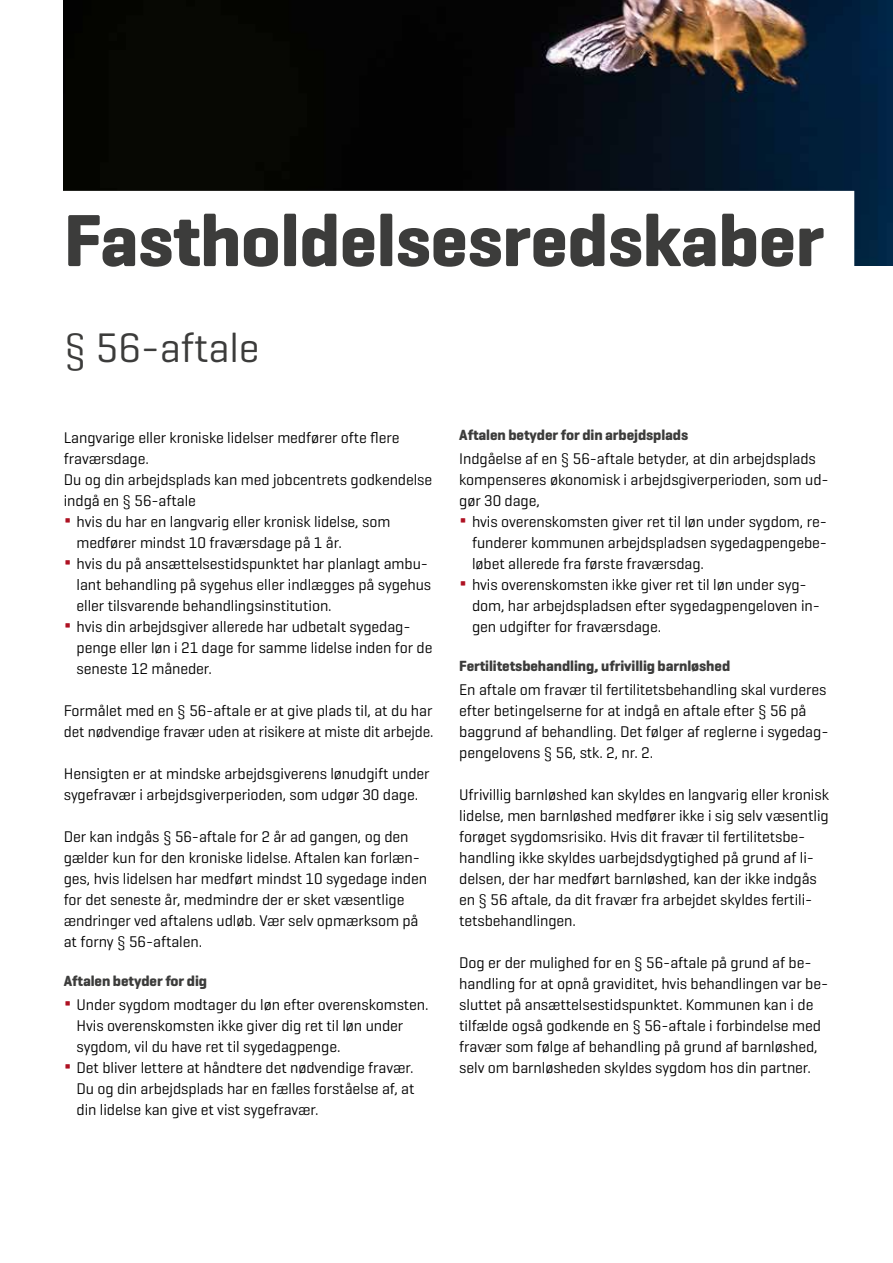
<style>
.page{position:relative;width:893px;height:1263px;background:#fff}
.page>*{position:absolute;margin:0;border:0;box-sizing:border-box;transform-origin:0 0}
.t1{font:700 75px "Geogrotesque";letter-spacing:-.005em;color:#3c3c3b}
.t2{font:42px "Geogrotesque";letter-spacing:-.005em;color:#3c3c3b}
.t3{font:15.75px/21px "Geogrotesque";letter-spacing:-.005em;color:#000}
.t4{font:700 15px "Geogrotesque";letter-spacing:-.005em;color:#3c3c3b}
.s1{font-size:21px;color:#ae1122}
</style>
<div class="page">
<img style="left:64px;top:0;width:829px;height:266px">
<div style="left:0;top:191px;width:854px;height:105px;background:#fff"></div>
<h1 class="t1" style="left:64px;top:194px;width:762px">Fastholdelsesredskaber</h1>
<h2 class="t2" style="left:64px;top:322px;width:197px">§ 56-aftale</h2>
<p class="t3" style="left:64px;top:427px;width:337px">Langvarige eller kroniske lidelser medfører ofte flere</p>
<p class="t3" style="left:64px;top:448px;width:87px">fraværsdage.</p>
<p class="t3" style="left:64px;top:469px;width:370px">Du og din arbejdsplads kan med jobcentrets godkendelse</p>
<p class="t3" style="left:64px;top:490px;width:134px">indgå en § 56-aftale</p>
<p class="t3" style="left:64px;top:511px;width:328px"><span class="s1">∆</span> hvis du har en langvarig eller kronisk lidelse, som</p>
<p class="t3" style="left:77px;top:532px;width:267px">medfører mindst 10 fraværsdage på 1 år.</p>
<p class="t3" style="left:64px;top:553px;width:366px"><span class="s1">∆</span> hvis du på ansættelsestidspunktet har planlagt ambu-</p>
<p class="t3" style="left:77px;top:574px;width:356px">lant behandling på sygehus eller indlægges på sygehus</p>
<p class="t3" style="left:77px;top:595px;width:257px">eller tilsvarende behandlingsinstitution.</p>
<p class="t3" style="left:64px;top:616px;width:348px"><span class="s1">∆</span> hvis din arbejdsgiver allerede har udbetalt sygedag-</p>
<p class="t3" style="left:77px;top:637px;width:357px">penge eller løn i 21 dage for samme lidelse inden for de</p>
<p class="t3" style="left:77px;top:658px;width:137px">seneste 12 måneder.</p>
<p class="t3" style="left:64px;top:700px;width:371px">Formålet med en § 56-aftale er at give plads til, at du har det nødvendige fravær uden at risikere at miste dit arbejde.</p>
<p class="t3" style="left:64px;top:763px;width:367px">Hensigten er at mindske arbejdsgiverens lønudgift under sygefravær i arbejdsgiverperioden, som udgør 30 dage.</p>
<p class="t3" style="left:64px;top:826px;width:365px">Der kan indgås § 56-aftale for 2 år ad gangen, og den gælder kun for den kroniske lidelse. Aftalen kan forlæn&shy;ges, hvis lidelsen har medført mindst 10 sygedage inden for det seneste år, medmindre der er sket væsentlige ændringer ved aftalens udløb. Vær selv opmærksom på at forny § 56-aftalen.</p>
<p class="t4" style="left:64px;top:972px;width:145px">Aftalen betyder for dig</p>
<p class="t3" style="left:64px;top:994px;width:366px"><span class="s1">∆</span> Under sygdom modtager du løn efter overenskomsten.</p>
<p class="t3" style="left:77px;top:1015px;width:328px">Hvis overenskomsten ikke giver dig ret til løn under</p>
<p class="t3" style="left:77px;top:1036px;width:265px">sygdom, vil du have ret til sygedagpenge.</p>
<p class="t3" style="left:64px;top:1057px;width:351px"><span class="s1">∆</span> Det bliver lettere at håndtere det nødvendige fravær.</p>
<p class="t3" style="left:77px;top:1078px;width:340px">Du og din arbejdsplads har en fælles forståelse af, at</p>
<p class="t3" style="left:77px;top:1099px;width:244px">din lidelse kan give et vist sygefravær.</p>
<p class="t4" style="left:459px;top:426px;width:230px">Aftalen betyder for din arbejdsplads</p>
<p class="t3" style="left:459px;top:448px;width:358px">Indgåelse af en § 56-aftale betyder, at din arbejdsplads</p>
<p class="t3" style="left:459px;top:469px;width:371px">kompenseres økonomisk i arbejdsgiverperioden, som ud-</p>
<p class="t3" style="left:459px;top:490px;width:82px">gør 30 dage,</p>
<p class="t3" style="left:459px;top:511px;width:369px"><span class="s1">∆</span> hvis overenskomsten giver ret til løn under sygdom, re-</p>
<p class="t3" style="left:472px;top:532px;width:357px">funderer kommunen arbejdspladsen sygedagpengebe-</p>
<p class="t3" style="left:472px;top:553px;width:234px">løbet allerede fra første fraværsdag.</p>
<p class="t3" style="left:459px;top:574px;width:349px"><span class="s1">∆</span> hvis overenskomsten ikke giver ret til løn under syg-</p>
<p class="t3" style="left:472px;top:595px;width:349px">dom, har arbejdspladsen efter sygedagpengeloven in-</p>
<p class="t3" style="left:472px;top:616px;width:191px">gen udgifter for fraværsdage.</p>
<p class="t4" style="left:459px;top:657px;width:272px">Fertilitetsbehandling, ufrivillig barnløshed</p>
<p class="t3" style="left:459px;top:679px;width:371px">En aftale om fravær til fertilitetsbehandling skal vurderes efter betingelserne for at indgå en aftale efter § 56 på baggrund af behandling. Det følger af reglerne i sygedag&shy;pengelovens § 56, stk. 2, nr. 2.</p>
<p class="t3" style="left:459px;top:784px;width:371px">Ufrivillig barnløshed kan skyldes en langvarig eller kronisk lidelse, men barnløshed medfører ikke i sig selv væsentlig forøget sygdomsrisiko. Hvis dit fravær til fertilitetsbe&shy;handling ikke skyldes uarbejdsdygtighed på grund af li&shy;delsen, der har medført barnløshed, kan der ikke indgås en § 56 aftale, da dit fravær fra arbejdet skyldes fertili&shy;tetsbehandlingen.</p>
<p class="t3" style="left:459px;top:952px;width:370px">Dog er der mulighed for en § 56-aftale på grund af be&shy;handling for at opnå graviditet, hvis behandlingen var be&shy;sluttet på ansættelsestidspunktet. Kommunen kan i de tilfælde også godkende en § 56-aftale i forbindelse med fravær som følge af behandling på grund af barnløshed, selv om barnløsheden skyldes sygdom hos din partner.</p>
</div>
